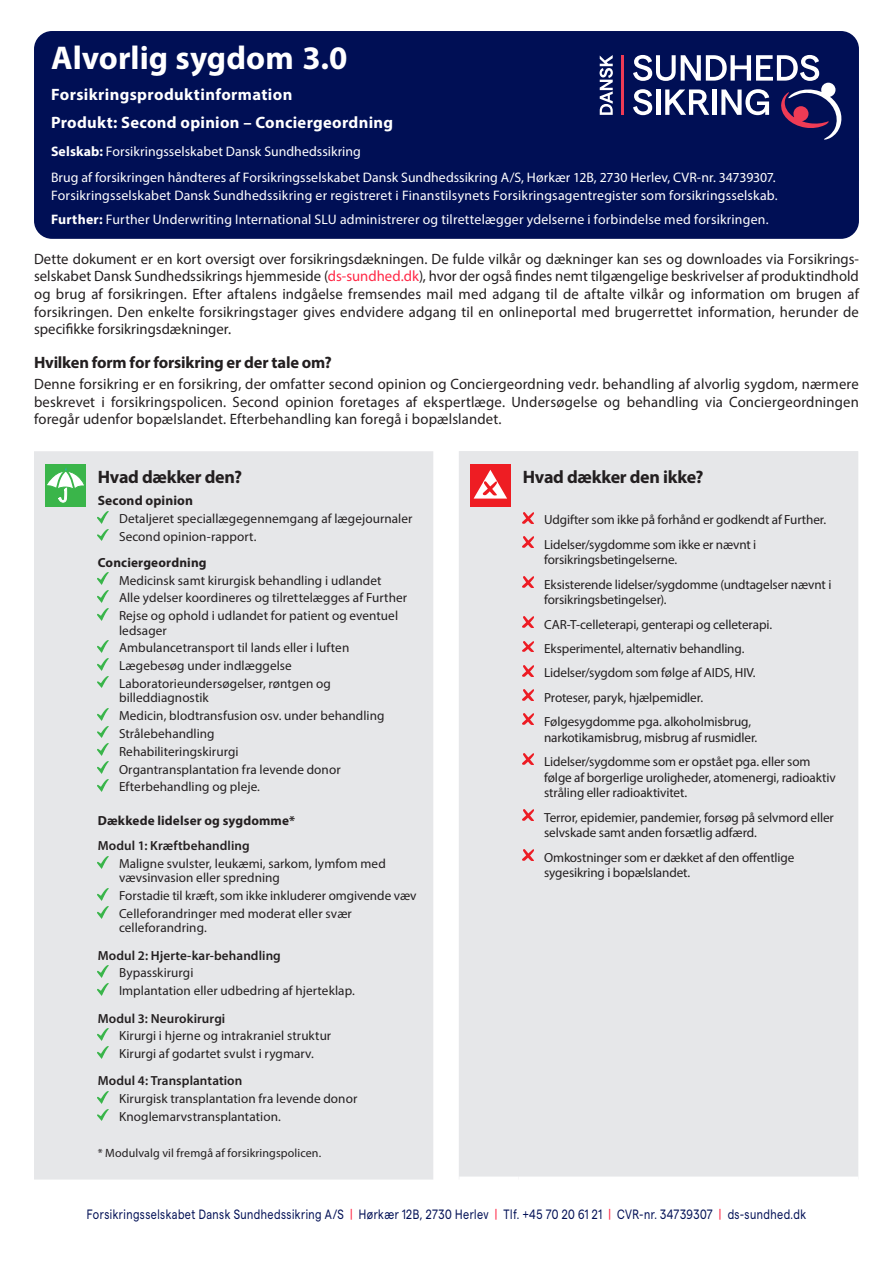
<style>
.page{position:relative;width:893px;height:1263px;background:#fff}
.page>*{position:absolute;margin:0;border:0;box-sizing:border-box;transform-origin:0 0}
.Form_title{font:700 33px "Myriad Pro";letter-spacing:.005em;color:#fff}
.Cover_subhead{font:700 18px "Myriad Pro";letter-spacing:-.015em;color:#231f20}
.Form_sub_title{font:700 16.5px "Myriad Pro";letter-spacing:.015em;color:#fff}
.Cover_subhead-2{font:700 16.5px "Myriad Pro";letter-spacing:-.015em;color:#231f20}
.Form_title-2{font:700 16.5px "Myriad Pro";letter-spacing:.02em;color:#fff}
.Form_intro{font:15px/17.7px "Myriad Pro";letter-spacing:.01em;color:#231f20;text-align:justify}
.Company_Product_header{font:13.8px/18px "Myriad Pro";letter-spacing:.01em;color:#fff}
.sidebund01{font:13.5px "Matter";letter-spacing:.04em;color:#000f55;scale:.8 1}
.Cover_subhead-3{font:700 13.5px "Myriad Pro";letter-spacing:.01em;color:#231f20}
.skematekst_9_2{font:13.2px/14.4px "Myriad Pro";letter-spacing:.005em;color:#231f20}
.Covered_bullets{font:13.2px/15.8px "Myriad Pro";letter-spacing:-.01em;color:#231f20}
.Covered_bullets-2{font:600 13.2px "Myriad Pro";letter-spacing:.005em;color:#231f20}
.skematekst_9_2-2{font:700 13.2px "Myriad Pro";letter-spacing:.01em;color:#231f20}
.Covered_bullets-3{font:700 13.2px "Myriad Pro";letter-spacing:.01em;color:#231f20}
.skematekst_9_2-3{font:12px "Myriad Pro";letter-spacing:.01em;color:#231f20}
.s1{font-weight:700}
.s2{color:#ff2846}
</style>
<div class="page">
<div style="left:34px;top:31px;width:825px;height:208px;background:#000f55;border-radius:18px"></div>
<div style="left:34px;top:451px;width:399px;height:728px;background:#e6e7e9"></div>
<div style="left:45px;top:464px;width:41px;height:43px;background:#3ab54a"></div>
<svg style="left:47px;top:467px;width:37px;height:35px"></svg>
<svg style="left:98px;top:511px;width:11px;height:12px"></svg>
<svg style="left:98px;top:529px;width:11px;height:12px"></svg>
<svg style="left:98px;top:573px;width:11px;height:11px"></svg>
<svg style="left:98px;top:590px;width:11px;height:12px"></svg>
<svg style="left:98px;top:608px;width:11px;height:12px"></svg>
<svg style="left:98px;top:640px;width:11px;height:12px"></svg>
<svg style="left:98px;top:658px;width:11px;height:12px"></svg>
<svg style="left:98px;top:676px;width:11px;height:12px"></svg>
<svg style="left:98px;top:708px;width:11px;height:12px"></svg>
<svg style="left:98px;top:726px;width:11px;height:12px"></svg>
<svg style="left:98px;top:744px;width:11px;height:12px"></svg>
<svg style="left:98px;top:762px;width:11px;height:11px"></svg>
<svg style="left:98px;top:779px;width:11px;height:12px"></svg>
<svg style="left:98px;top:856px;width:11px;height:12px"></svg>
<svg style="left:98px;top:888px;width:11px;height:12px"></svg>
<svg style="left:98px;top:906px;width:11px;height:12px"></svg>
<svg style="left:98px;top:965px;width:11px;height:12px"></svg>
<svg style="left:98px;top:983px;width:11px;height:12px"></svg>
<svg style="left:98px;top:1028px;width:11px;height:12px"></svg>
<svg style="left:98px;top:1046px;width:11px;height:12px"></svg>
<svg style="left:98px;top:1091px;width:11px;height:12px"></svg>
<svg style="left:98px;top:1109px;width:11px;height:12px"></svg>
<div style="left:459px;top:451px;width:399px;height:725px;background:#e6e7e9"></div>
<div style="left:470px;top:464px;width:41px;height:43px;background:#ee1d23"></div>
<svg style="left:474px;top:470px;width:33px;height:29px"></svg>
<svg style="left:523px;top:513px;width:11px;height:10px"></svg>
<svg style="left:523px;top:537px;width:11px;height:11px"></svg>
<svg style="left:523px;top:577px;width:11px;height:11px"></svg>
<svg style="left:523px;top:617px;width:11px;height:11px"></svg>
<svg style="left:523px;top:641px;width:11px;height:11px"></svg>
<svg style="left:523px;top:665px;width:11px;height:11px"></svg>
<svg style="left:523px;top:690px;width:11px;height:10px"></svg>
<svg style="left:523px;top:714px;width:11px;height:11px"></svg>
<svg style="left:523px;top:754px;width:11px;height:11px"></svg>
<svg style="left:523px;top:810px;width:11px;height:10px"></svg>
<svg style="left:523px;top:850px;width:11px;height:10px"></svg>
<svg style="left:600px;top:55px;width:13px;height:60px"></svg>
<svg style="left:633px;top:55px;width:208px;height:85px"></svg>
<hr style="left:621px;top:55px;width:3px;height:60px;background:#ee3b55">
<p class="Form_title" style="left:51px;top:36px;width:298px">Alvorlig sygdom 3.0</p>
<p class="Form_title-2" style="left:51px;top:84px;width:243px">Forsikringsproduktinformation</p>
<p class="Form_sub_title" style="left:51px;top:111px;width:344px">Produkt: Second opinion – Conciergeordning</p>
<p class="Company_Product_header" style="left:51px;top:143px;width:311px"><span class="s1">Selskab:</span> Forsikringsselskabet Dansk Sundhedssikring</p>
<p class="Company_Product_header" style="left:51px;top:168px;width:728px">Brug af forsikringen håndteres af Forsikringsselskabet Dansk Sundhedssikring A/S, Hørkær 12B, 2730 Herlev, CVR-nr. 34739307.<br>Forsikringsselskabet Dansk Sundhedssikring er registreret i Finanstilsynets Forsikringsagentregister som forsikringsselskab.</p>
<p class="Company_Product_header" style="left:51px;top:210px;width:719px"><span class="s1">Further:</span> Further Underwriting International SLU administrerer og tilrettelægger ydelserne i forbindelse med forsikringen.</p>
<p class="Form_intro" style="left:34px;top:249px;width:826px">Dette dokument er en kort oversigt over forsikringsdækningen. De fulde vilkår og dækninger kan ses og downloades via Forsikrings&shy;selskabet Dansk Sundhedssikrings hjemmeside (<span class="s2">ds-sundhed.dk</span>), hvor der også findes nemt tilgængelige beskrivelser af produktindhold og brug af forsikringen. Efter aftalens indgåelse fremsendes mail med adgang til de aftalte vilkår og information om brugen af forsikringen. Den enkelte forsikringstager gives endvidere adgang til en onlineportal med brugerrettet information, herunder de specifikke forsikringsdækninger.</p>
<p class="Cover_subhead-2" style="left:34px;top:352px;width:299px">Hvilken form for forsikring er der tale om?</p>
<p class="Form_intro" style="left:34px;top:375px;width:826px">Denne forsikring er en forsikring, der omfatter second opinion og Conciergeordning vedr. behandling af alvorlig sygdom, nærmere beskrevet i forsikringspolicen. Second opinion foretages af ekspertlæge. Undersøgelse og behandling via Conciergeordningen foregår udenfor bopælslandet. Efterbehandling kan foregå i bopælslandet.</p>
<p class="Cover_subhead" style="left:98px;top:465px;width:146px">Hvad dækker den?</p>
<p class="Cover_subhead-3" style="left:98px;top:492px;width:97px">Second opinion</p>
<p class="Covered_bullets" style="left:119px;top:511px;width:295px">Detaljeret speciallægegennemgang af lægejournaler</p>
<p class="Covered_bullets" style="left:119px;top:528px;width:139px">Second opinion-rapport.</p>
<p class="Covered_bullets-3" style="left:98px;top:554px;width:110px">Conciergeordning</p>
<p class="skematekst_9_2" style="left:119px;top:573px;width:264px">Medicinsk samt kirurgisk behandling i udlandet</p>
<p class="skematekst_9_2" style="left:119px;top:590px;width:290px">Alle ydelser koordineres og tilrettelægges af Further</p>
<p class="skematekst_9_2" style="left:119px;top:608px;width:281px">Rejse og ophold i udlandet for patient og eventuel ledsager</p>
<p class="skematekst_9_2" style="left:119px;top:640px;width:232px">Ambulancetransport til lands eller i luften</p>
<p class="skematekst_9_2" style="left:119px;top:658px;width:174px">Lægebesøg under indlæggelse</p>
<p class="skematekst_9_2" style="left:119px;top:676px;width:213px">Laboratorieundersøgelser, røntgen og billeddiagnostik</p>
<p class="skematekst_9_2" style="left:119px;top:708px;width:267px">Medicin, blodtransfusion osv. under behandling</p>
<p class="skematekst_9_2" style="left:119px;top:726px;width:97px">Strålebehandling</p>
<p class="skematekst_9_2" style="left:119px;top:744px;width:121px">Rehabiliteringskirurgi</p>
<p class="skematekst_9_2" style="left:119px;top:762px;width:223px">Organtransplantation fra levende donor</p>
<p class="skematekst_9_2" style="left:119px;top:779px;width:142px">Efterbehandling og pleje.</p>
<p class="skematekst_9_2-2" style="left:98px;top:811px;width:199px">Dækkede lidelser og sygdomme*</p>
<p class="Covered_bullets-2" style="left:98px;top:837px;width:153px">Modul 1: Kræftbehandling</p>
<p class="skematekst_9_2" style="left:119px;top:856px;width:268px">Maligne svulster, leukæmi, sarkom, lymfom med vævsinvasion eller spredning</p>
<p class="skematekst_9_2" style="left:119px;top:888px;width:299px">Forstadie til kræft, som ikke inkluderer omgivende væv</p>
<p class="skematekst_9_2" style="left:119px;top:906px;width:234px">Celleforandringer med moderat eller svær celleforandring.</p>
<p class="Covered_bullets-2" style="left:98px;top:947px;width:185px">Modul 2: Hjerte-kar-behandling</p>
<p class="skematekst_9_2" style="left:119px;top:966px;width:76px">Bypasskirurgi</p>
<p class="skematekst_9_2" style="left:119px;top:983px;width:237px">Implantation eller udbedring af hjerteklap.</p>
<p class="Covered_bullets-2" style="left:98px;top:1010px;width:129px">Modul 3: Neurokirurgi</p>
<p class="skematekst_9_2" style="left:119px;top:1028px;width:214px">Kirurgi i hjerne og intrakraniel struktur</p>
<p class="skematekst_9_2" style="left:119px;top:1046px;width:196px">Kirurgi af godartet svulst i rygmarv.</p>
<p class="Covered_bullets-2" style="left:98px;top:1072px;width:146px">Modul 4: Transplantation</p>
<p class="skematekst_9_2" style="left:119px;top:1091px;width:240px">Kirurgisk transplantation fra levende donor</p>
<p class="skematekst_9_2" style="left:119px;top:1109px;width:163px">Knoglemarvstransplantation.</p>
<p class="skematekst_9_2-3" style="left:98px;top:1145px;width:225px">* Modulvalg vil fremgå af forsikringspolicen.</p>
<p class="Cover_subhead" style="left:523px;top:465px;width:182px">Hvad dækker den ikke?</p>
<p class="Covered_bullets" style="left:544px;top:512px;width:284px">Udgifter som ikke på forhånd er godkendt af Further.</p>
<p class="Covered_bullets" style="left:544px;top:536px;width:214px">Lidelser/sygdomme som ikke er nævnt i forsikringsbetingelserne.</p>
<p class="Covered_bullets" style="left:544px;top:576px;width:289px">Eksisterende lidelser/sygdomme (undtagelser nævnt i forsikringsbetingelser).</p>
<p class="Covered_bullets" style="left:544px;top:616px;width:229px">CAR-T-celleterapi, genterapi og celleterapi.</p>
<p class="Covered_bullets" style="left:544px;top:640px;width:202px">Eksperimentel, alternativ behandling.</p>
<p class="Covered_bullets" style="left:544px;top:665px;width:213px">Lidelser/sygdom som følge af AIDS, HIV.</p>
<p class="Covered_bullets" style="left:544px;top:689px;width:161px">Proteser, paryk, hjælpemidler.</p>
<p class="Covered_bullets" style="left:544px;top:713px;width:215px">Følgesygdomme pga. alkoholmisbrug, narkotikamisbrug, misbrug af rusmidler.</p>
<p class="Covered_bullets" style="left:544px;top:753px;width:293px">Lidelser/sygdomme som er opstået pga. eller som følge af borgerlige uroligheder, atomenergi, radioaktiv stråling eller radioaktivitet.</p>
<p class="Covered_bullets" style="left:544px;top:809px;width:291px">Terror, epidemier, pandemier, forsøg på selvmord eller selvskade samt anden forsætlig adfærd.</p>
<p class="Covered_bullets" style="left:544px;top:849px;width:252px">Omkostninger som er dækket af den offentlige sygesikring i bopælslandet.</p>
<p class="sidebund01" style="left:87px;top:1204px;width:901px">Forsikringsselskabet Dansk Sundhedssikring A/S <span class="s2">|</span> Hørkær 12B, 2730 Herlev <span class="s2">|</span> Tlf. +45 70 20 61 21 <span class="s2">|</span> CVR-nr. 34739307 <span class="s2">|</span> ds-sundhed.dk</p>
</div>
